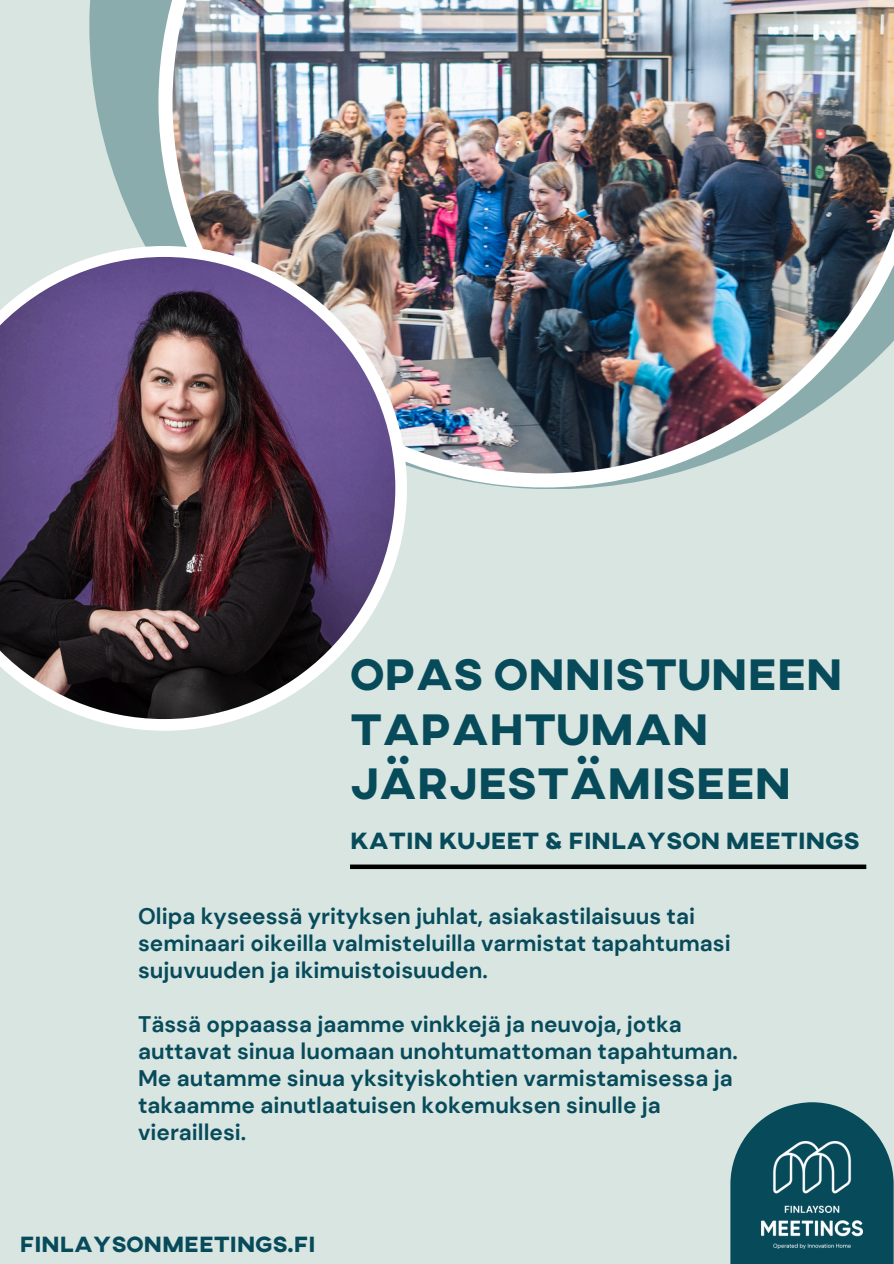
<style>
.page{position:relative;width:894px;height:1264px;background:#fff}
.page>*{position:absolute;margin:0;border:0;box-sizing:border-box;transform-origin:0 0}
.t1{font:800 45px/54px "AXIS";color:#074b5b}
.t2{font:800 24px "AXIS";color:#074b5b}
.t3{font:700 22.5px/27px "DM Sans";color:#074b5b}
.t4{font:800 22.5px "AXIS";color:#074b5b}
</style>
<div class="page">
<div style="left:0;top:0;width:893px;height:1263px;background:#d8e5e1"></div>
<svg style="left:89px;top:0;width:509px;height:489px;fill:#8aacad"></svg>
<img style="left:158px;top:0;width:735px;height:487px">
<img style="left:89px;top:246px;width:318px;height:484px">
<img style="left:0;top:257px;width:395px;height:462px">
<div style="left:350px;top:864px;width:516px;height:5px;background:#000"></div>
<svg style="left:730px;top:1102px;width:163px;height:161px"></svg>
<img style="left:761px;top:1140px;width:100px;height:108px">
<p class="t1" style="left:350px;top:645px;width:494px">OPAS ONNISTUNEEN<br>TAPAHTUMAN<br>JÄRJESTÄMISEEN</p>
<p class="t2" style="left:350px;top:825px;width:511px">KATIN KUJEET &amp; FINLAYSON MEETINGS</p>
<h1 class="t3" style="left:138px;top:903px;width:594px">Olipa kyseessä yrityksen juhlat, asiakastilaisuus tai seminaari oikeilla valmisteluilla varmistat tapahtumasi sujuvuuden ja ikimuistoisuuden.</h1>
<p class="t3" style="left:138px;top:1011px;width:601px">Tässä oppaassa jaamme vinkkejä ja neuvoja, jotka auttavat sinua luomaan unohtumattoman tapahtuman.<br>Me autamme sinua yksityiskohtien varmistamisessa ja takaamme ainutlaatuisen kokemuksen sinulle ja vieraillesi.</p>
<p class="t4" style="left:20px;top:1229px;width:297px">FINLAYSONMEETINGS.FI</p>
</div>
